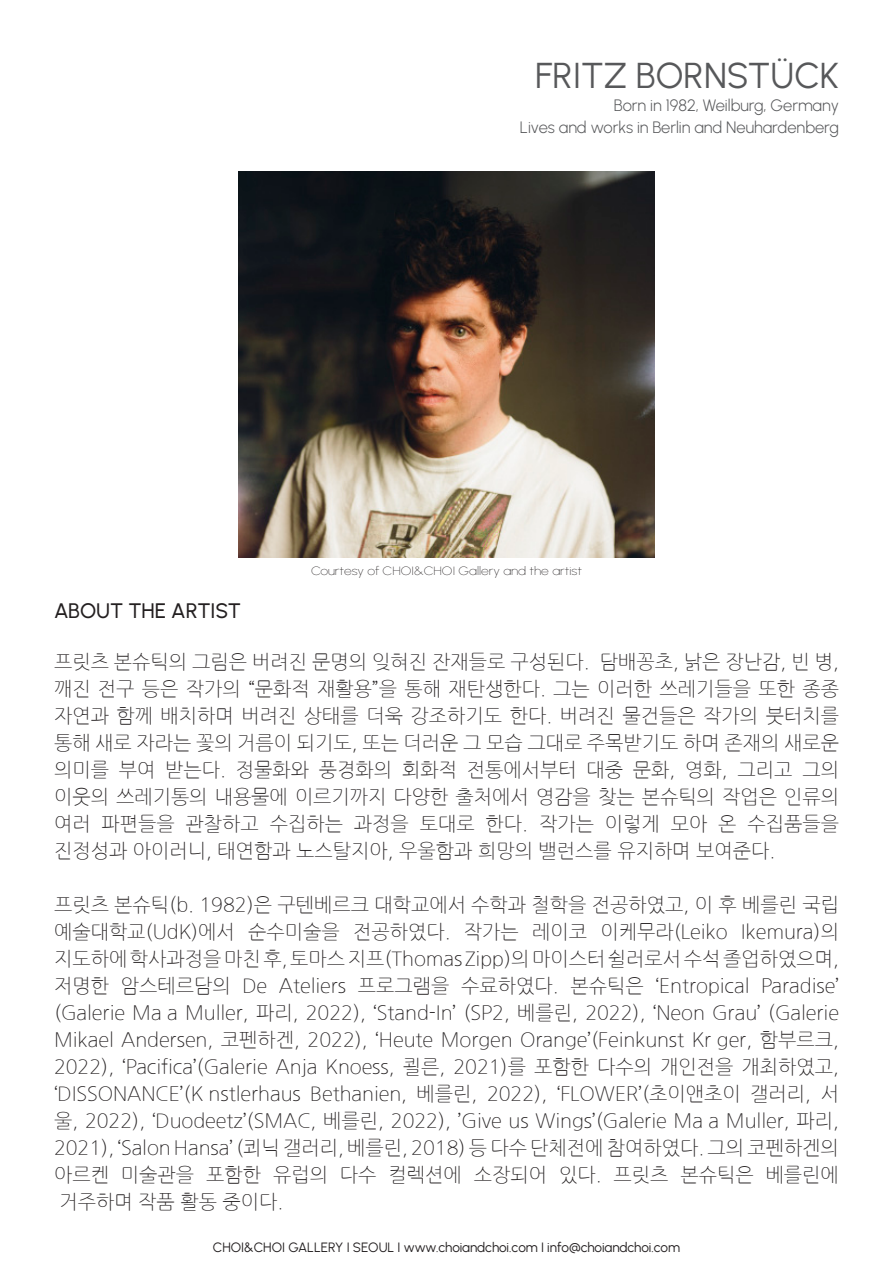
<style>
.page{position:relative;width:893px;height:1263px;background:#fff}
.page>*{position:absolute;margin:0;border:0;box-sizing:border-box;transform-origin:0 0}
.t1{font:36px "Urbanist";color:#57585a}
.t2{font:500 21px "Urbanist";letter-spacing:-.005em;color:#231f20}
.t3{font:300 19.5px/27px "Nanum Gothic";color:#231f20}
.t4{font:300 16.5px "Urbanist";letter-spacing:-.005em;color:#57585a}
.t5{font:13.5px "Urbanist";letter-spacing:-.005em;color:#231f20}
.t6{font:100 12px "Urbanist";color:#231f20;scale:1.15 1}
</style>
<div class="page">
<img style="left:239px;top:171px;width:415px;height:387px">
<p class="t1" style="left:535px;top:52px;width:305px">FRITZ BORNSTÜCK</p>
<p class="t4" style="left:614px;top:94px;width:227px">Born in 1982, Weilburg, Germany</p>
<p class="t4" style="left:520px;top:117px;width:320px">Lives and works in Berlin and Neuhardenberg</p>
<p class="t6" style="left:311px;top:563px;width:237px">Courtesy of CHOI&amp;CHOI Gallery and the artist</p>
<p class="t2" style="left:54px;top:597px;width:189px">ABOUT THE ARTIST</p>
<p class="t3" style="left:54px;top:648px;width:786px">프릿츠 본슈틱의 그림은 버려진 문명의 잊혀진 잔재들로 구성된다. 담배꽁초, 낡은 장난감, 빈 병, 깨진 전구 등은 작가의 “문화적 재활용”을 통해 재탄생한다. 그는 이러한 쓰레기들을 또한 종종</p>
<p class="t3" style="left:54px;top:702px;width:786px">자연과 함께 배치하며 버려진 상태를 더욱 강조하기도 한다. 버려진 물건들은 작가의 붓터치를</p>
<p class="t3" style="left:54px;top:729px;width:786px">통해 새로 자라는 꽃의 거름이 되기도, 또는 더러운 그 모습 그대로 주목받기도 하며 존재의 새로운</p>
<p class="t3" style="left:54px;top:756px;width:786px">의미를 부여 받는다. 정물화와 풍경화의 회화적 전통에서부터 대중 문화, 영화, 그리고 그의</p>
<p class="t3" style="left:54px;top:783px;width:786px">이웃의 쓰레기통의 내용물에 이르기까지 다양한 출처에서 영감을 찾는 본슈틱의 작업은 인류의</p>
<p class="t3" style="left:54px;top:810px;width:786px">여러 파편들을 관찰하고 수집하는 과정을 토대로 한다. 작가는 이렇게 모아 온 수집품들을</p>
<p class="t3" style="left:54px;top:837px;width:723px">진정성과 아이러니, 태연함과 노스탈지아, 우울함과 희망의 밸런스를 유지하며 보여준다.</p>
<p class="t3" style="left:54px;top:891px;width:786px">프릿츠 본슈틱(b. 1982)은 구텐베르크 대학교에서 수학과 철학을 전공하였고, 이 후 베를린 국립</p>
<p class="t3" style="left:54px;top:918px;width:786px">예술대학교(UdK)에서 순수미술을 전공하였다. 작가는 레이코 이케무라(Leiko Ikemura)의</p>
<p class="t3" style="left:54px;top:945px;width:786px">지도하에 학사과정을 마친 후, 토마스 지프(Thomas Zipp)의 마이스터 쉴러로서 수석 졸업하였으며,</p>
<p class="t3" style="left:54px;top:972px;width:786px">저명한 암스테르담의 De Ateliers 프로그램을 수료하였다. 본슈틱은 ‘Entropical Paradise’</p>
<p class="t3" style="left:54px;top:999px;width:786px">(Galerie Maï a Muller, 파리, 2022), ‘Stand-In’ (SP2, 베를린, 2022), ‘Neon Grau’ (Galerie</p>
<p class="t3" style="left:54px;top:1026px;width:786px">Mikael Andersen, 코펜하겐, 2022), ‘Heute Morgen Orange’(Feinkunst Krü ger, 함부르크,<br>2022), ‘Pacifica’(Galerie Anja Knoess, 쾰른, 2021)를 포함한 다수의 개인전을 개최하였고,</p>
<p class="t3" style="left:54px;top:1080px;width:786px;text-align:justify">‘DISSONANCE’(Kü nstlerhaus Bethanien, 베를린, 2022), ‘FLOWER’(초이앤초이 갤러리, 서 울, 2022), ‘Duodeetz’(SMAC, 베를린, 2022), ’Give us Wings’(Galerie Maï a Muller, 파리, 2021), ‘Salon Hansa’ (쾨닉 갤러리, 베를린, 2018) 등 다수 단체전에 참여하였다. 그의 코펜하겐의</p>
<p class="t3" style="left:54px;top:1161px;width:786px">아르켄 미술관을 포함한 유럽의 다수 컬렉션에 소장되어 있다. 프릿츠 본슈틱은 베를린에</p>
<p class="t3" style="left:59px;top:1188px;width:225px">거주하며 작품 활동 중이다.</p>
<p class="t5" style="left:213px;top:1239px;width:469px">CHOI&amp;CHOI GALLERY I SEOUL I www.choiandchoi.com I info@choiandchoi.com</p>
</div>
